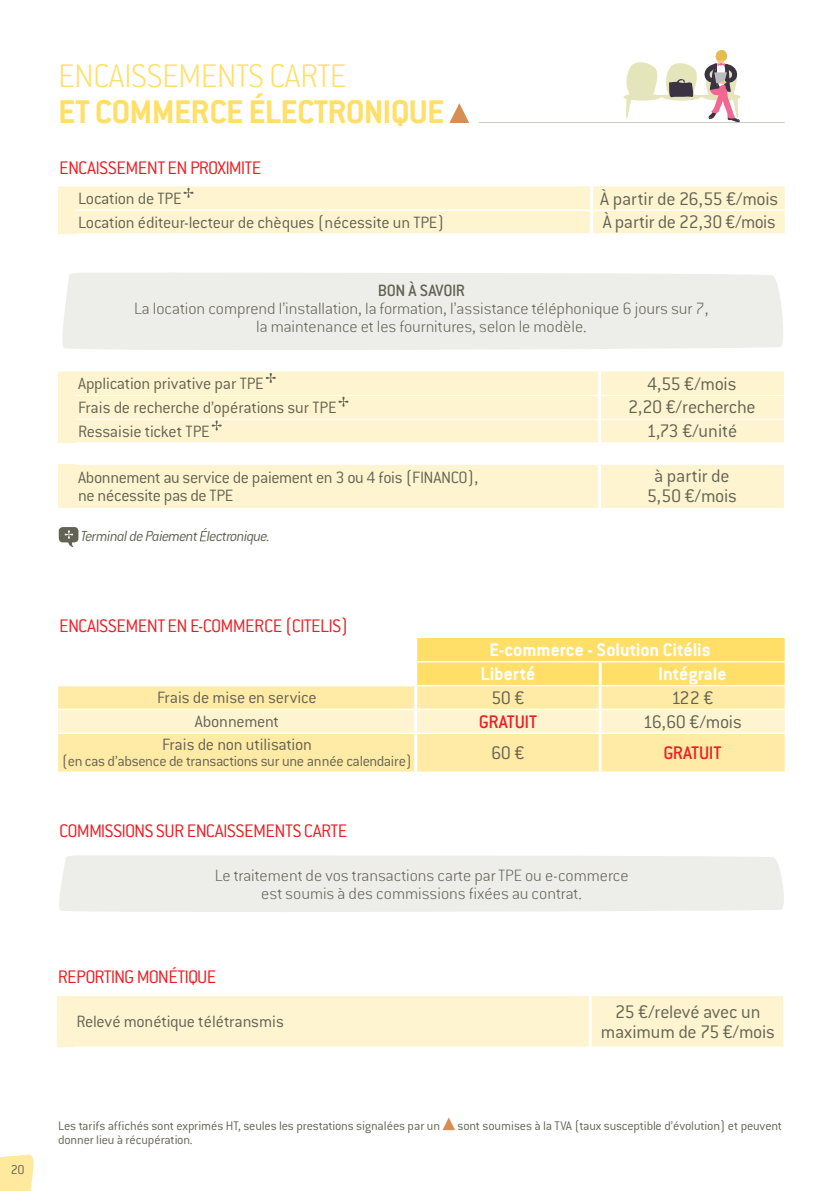
<style>
.page{position:relative;width:840px;height:1191px;background:#fff}
.page>*{position:absolute;margin:0;border:0;box-sizing:border-box;transform-origin:0 0}
.t1{font:700 36px "Conduit ITC";letter-spacing:-.02em;color:#ffdf68}
.t2{font:200 36px "Conduit ITC";letter-spacing:-.02em;color:#ffdf68}
.t3{font:300 20px/20px "Conduit ITC";letter-spacing:-.015em;color:#636354;text-align:center}
.t4{font:300 20px "Conduit ITC";letter-spacing:-.03em;color:#ee1d23}
.t5{font:700 20px/23.8px "Conduit ITC";color:#fff}
.t6{font:500 20px "Conduit ITC";letter-spacing:-.015em;color:#ee1d23}
.t7{font:300 18px/18px "Conduit ITC";letter-spacing:-.015em;color:#636354}
.t8{font:200 18px/18px "Conduit ITC";color:#636354;text-align:center}
.t9{font:500 18px "Conduit ITC";letter-spacing:-.025em;color:#636354}
.t10{font:300 16px "Conduit ITC";letter-spacing:-.025em;color:#636354}
.t11{font:italic 300 16px "Conduit ITC";letter-spacing:-.045em;color:#636354}
.t12{font:300 14px "Conduit ITC";color:#636354}
.t13{font:300 13.8px "Conduit ITC";letter-spacing:-.01em;color:#636354}
</style>
<div class="page">
<svg style="left:0;top:1154px;width:34px;height:37px"></svg>
<svg style="left:442px;top:1117px;width:13px;height:13px"></svg>
<hr style="left:478px;top:122px;width:306px;height:1px;background:#cdcdc6">
<div style="left:59px;top:855px;width:725px;height:57px;background:#ededea"></div>
<div style="left:58px;top:371px;width:725px;height:72px;background:#fef4d0"></div>
<hr style="left:75px;top:395px;width:522px;height:1px;background:#fff">
<hr style="left:600px;top:395px;width:183px;height:1px;background:#fff">
<hr style="left:75px;top:419px;width:522px;height:1px;background:#fff">
<hr style="left:600px;top:419px;width:183px;height:1px;background:#fff">
<hr style="left:597px;top:371px;width:3px;height:24px;background:#fff">
<hr style="left:597px;top:395px;width:3px;height:24px;background:#fff">
<hr style="left:597px;top:419px;width:3px;height:23px;background:#fff">
<hr style="left:75px;top:442px;width:524px;height:2px;background:#fff">
<hr style="left:599px;top:442px;width:184px;height:2px;background:#fff">
<svg style="left:265px;top:373px;width:10px;height:10px"></svg>
<svg style="left:338px;top:397px;width:10px;height:10px"></svg>
<svg style="left:211px;top:420px;width:10px;height:10px"></svg>
<div style="left:58px;top:464px;width:725px;height:44px;background:#fef4d0"></div>
<hr style="left:597px;top:465px;width:3px;height:43px;background:#fff">
<hr style="left:75px;top:463px;width:524px;height:2px;background:#fff">
<hr style="left:599px;top:463px;width:184px;height:2px;background:#fff">
<div style="left:417px;top:638px;width:367px;height:47px;background:#ffdf68"></div>
<div style="left:58px;top:686px;width:726px;height:85px;background:#ffeba5"></div>
<div style="left:58px;top:710px;width:726px;height:22px;background:#fef4d0"></div>
<hr style="left:417px;top:661px;width:183px;height:1px;background:#fff">
<hr style="left:600px;top:661px;width:184px;height:1px;background:#fff">
<hr style="left:58px;top:708px;width:356px;height:2px;background:#fff">
<hr style="left:417px;top:708px;width:181px;height:2px;background:#fff">
<hr style="left:601px;top:708px;width:183px;height:2px;background:#fff">
<hr style="left:58px;top:732px;width:356px;height:2px;background:#fff">
<hr style="left:417px;top:732px;width:181px;height:2px;background:#fff">
<hr style="left:601px;top:732px;width:183px;height:2px;background:#fff">
<hr style="left:598px;top:662px;width:3px;height:23px;background:#fff">
<hr style="left:414px;top:685px;width:3px;height:24px;background:#fff">
<hr style="left:598px;top:685px;width:3px;height:24px;background:#fff">
<hr style="left:414px;top:709px;width:3px;height:24px;background:#fff">
<hr style="left:598px;top:709px;width:3px;height:24px;background:#fff">
<hr style="left:414px;top:733px;width:3px;height:38px;background:#fff">
<hr style="left:598px;top:733px;width:3px;height:38px;background:#fff">
<div style="left:62px;top:273px;width:721px;height:77px;background:#ededea"></div>
<svg style="left:58px;top:186px;width:726px;height:48px;background:#fdf4d2"></svg>
<div style="left:59px;top:527px;width:19px;height:15px;background:#636354;border-radius:4px"></div>
<svg style="left:65px;top:530px;width:10px;height:17px"></svg>
<svg style="left:200px;top:528px;width:7px;height:13px"></svg>
<svg style="left:623px;top:50px;width:117px;height:72px"></svg>
<svg style="left:449px;top:103px;width:20px;height:20px"></svg>
<div style="left:57px;top:996px;width:725px;height:51px;background:#fef4d0"></div>
<hr style="left:588px;top:996px;width:3px;height:50px;background:#fff">
<hr style="left:74px;top:1046px;width:516px;height:2px;background:#fff">
<hr style="left:590px;top:1046px;width:192px;height:2px;background:#fff">
<p class="t12" style="left:11px;top:1161px;width:15px">20</p>
<h1 class="t2" style="left:58px;top:54px;width:290px">EN CAISSEMENTS CARTE</h1>
<h1 class="t1" style="left:58px;top:90px;width:91px">et commerce</h1>
<h1 class="t1" style="left:248px;top:90px;width:49px">électr</h1>
<h1 class="t1" style="left:345px;top:90px;width:96px">onique</h1>
<p class="t4" style="left:59px;top:155px;width:201px">ENCAISSEMENT EN PROXIMITE</p>
<p class="t7" style="left:78px;top:189px;width:103px">Location de TPE</p>
<p class="t3" style="left:600px;top:188px;width:179px">à partir de 26,55 €/mois</p>
<p class="t7" style="left:78px;top:212px;width:368px">Location éditeur-lecteur de chèques (nécessite un TPE)</p>
<p class="t3" style="left:602px;top:211px;width:174px">à partir de 22,30 €/mois</p>
<p class="t9" style="left:377px;top:280px;width:89px">BON À SAVOIR</p>
<p class="t8" style="left:134px;top:299px;width:575px">La location comprend l’installation, la formation, l’assistance téléphonique 6 jours sur 7, la maintenance et les fournitures, selon le modèle.</p>
<p class="t7" style="left:78px;top:374px;width:185px">Application privative par TPE</p>
<p class="t3" style="left:646px;top:373px;width:91px">4,55 €/mois</p>
<p class="t7" style="left:78px;top:397px;width:257px">Frais de recherche d’opérations sur TPE</p>
<p class="t3" style="left:627px;top:397px;width:129px">2,20 €/recherche</p>
<p class="t7" style="left:78px;top:421px;width:131px">Ressaisie ticket TPE</p>
<p class="t3" style="left:646px;top:420px;width:92px">1,73 €/unité</p>
<p class="t7" style="left:78px;top:467px;width:401px">Abonnement au service de paiement en 3 ou 4 fois (FINANCO), ne nécessite pas de TPE</p>
<p class="t3" style="left:646px;top:465px;width:92px">à partir de<br>5,50 €/mois</p>
<p class="t11" style="left:81px;top:526px;width:191px">Terminal de Paiement lectronique.</p>
<p class="t4" style="left:59px;top:613px;width:290px">ENCAISSEMENT EN E-COMMERCE (CITELIS)</p>
<p class="t5" style="left:480px;top:637px;width:232px;text-indent:9px">E-commerce - Solution Citélis<br>Liberté</p>
<p class="t5" style="left:658px;top:661px;width:70px">Intégrale</p>
<p class="t7" style="left:157px;top:688px;width:161px">Frais de mise en service</p>
<p class="t3" style="left:491px;top:687px;width:35px">50€</p>
<p class="t3" style="left:670px;top:687px;width:44px">122 €</p>
<p class="t7" style="left:195px;top:711px;width:86px">Abonnement</p>
<p class="t6" style="left:478px;top:709px;width:60px">GRATUIT</p>
<p class="t3" style="left:642px;top:711px;width:100px">16,60 €/mois</p>
<p class="t7" style="left:162px;top:734px;width:151px">Frais de non utilisation</p>
<p class="t10" style="left:62px;top:751px;width:351px">(en cas d’absence de transactions sur une année calendaire)</p>
<p class="t3" style="left:491px;top:742px;width:35px">60€</p>
<p class="t6" style="left:663px;top:740px;width:60px">GRATUIT</p>
<p class="t4" style="left:59px;top:819px;width:254px">Commissions sur encaissem ents cart</p>
<p class="t4" style="left:337px;top:819px;width:11px">e</p>
<p class="t8" style="left:215px;top:865px;width:415px">Le traitement de vos transactions carte par TPE ou e-commerce est soumis à des commissions fixées au contrat.</p>
<p class="t4" style="left:58px;top:965px;width:160px">Reporting monétique</p>
<p class="t7" style="left:77px;top:1012px;width:209px">Relevé monétique télétransmis</p>
<p class="t3" style="left:600px;top:1001px;width:175px">25 €/relevé avec un maximum de 75 €/mois</p>
<p class="t13" style="left:58px;top:1117px;width:383px">Les tarifs affichés sont exprimés HT, seules les prestations signalées par un</p>
<p class="t13" style="left:457px;top:1117px;width:326px">sont soumises à la TVA (taux susceptible d’évolution) et peuvent</p>
<p class="t13" style="left:58px;top:1131px;width:136px">donner lieu à récupération.</p>
</div>
